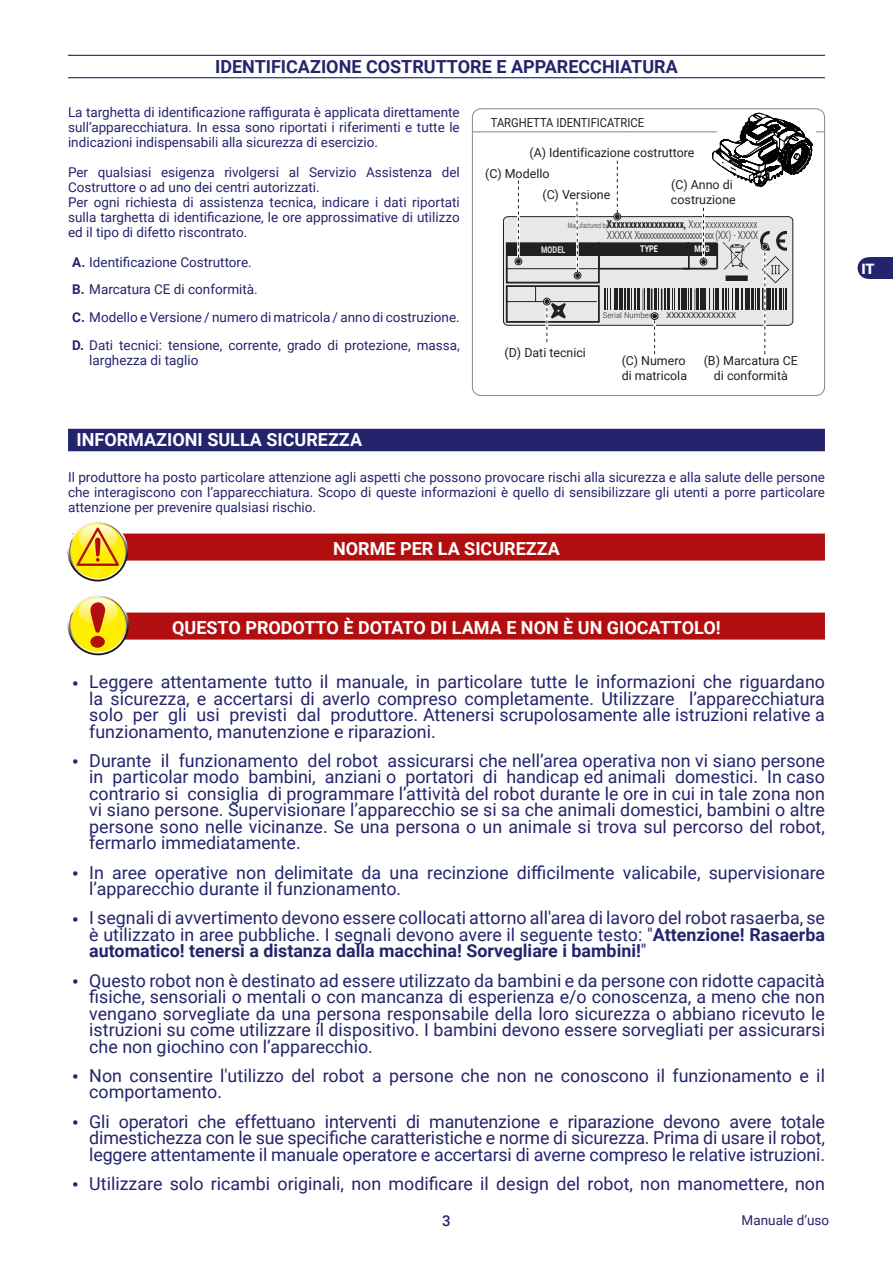
<style>
.page{position:relative;width:893px;height:1263px;background:#fff}
.page>*{position:absolute;margin:0;border:0;box-sizing:border-box;transform-origin:0 0}
.t1{font:700 18px "Roboto";color:#fff}
.t2{font:700 18px "Roboto";color:#24246c}
.t3{font:17.85px/16.5px "Roboto";color:#24246c;text-align:justify}
.t4{font:500 15px "Roboto";color:#24246c}
.t5{font:900 14.4px "Roboto";color:#fff}
.t6{font:13.5px/15px "Roboto";color:#24246c;text-align:justify}
.t7{font:12.45px/14.9px "Roboto";color:#232021}
.t8{font:12.45px "Roboto";color:#232021;scale:.9 1}
.t9{font:300 11.25px "Roboto Condensed";letter-spacing:-.09em;color:#232021;scale:.85 1}
.t10{font:700 10.95px "Roboto Condensed";color:#232021;scale:.85 1}
.t11{font:700 9.3px "Roboto";color:#fff;scale:.78 1}
.t12{font:700 9.3px "Roboto";color:#e7e8e9;scale:.78 1}
.t13{font:7.95px "Roboto";color:#232021}
.t14{font:300 7.95px "Roboto Condensed";color:#232021;scale:1.12 1}
.s1{font-weight:700}
.s2{font-weight:300;font-size:7.2px}
.s3{font-weight:300}
.s4{font-weight:700;font-size:18px}
</style>
<div class="page">
<div style="left:868px;top:257px;width:25px;height:22px;background:#24246c"></div>
<div style="left:858px;top:257px;width:21px;height:22px;background:#24246c;border-radius:50%"></div>
<hr style="left:68px;top:55px;width:757px;height:1px;background:#24246c">
<hr style="left:68px;top:77px;width:757px;height:1px;background:#24246c">
<hr style="left:472px;top:131px;width:352px;height:1px;background:#818385">
<svg style="left:503px;top:113px;width:317px;height:241px"></svg>
<div style="left:472px;top:108px;width:353px;height:288px;border:1px solid #878787;border-radius:9px"></div>
<div style="left:68px;top:429px;width:757px;height:22px;background:#24246c"></div>
<div style="left:72px;top:533px;width:753px;height:27px;background:#b20e10"></div>
<div style="left:72px;top:613px;width:753px;height:27px;background:#b20e10"></div>
<svg style="left:67px;top:521px;width:61px;height:60px"></svg>
<svg style="left:69px;top:522px;width:57px;height:58px"></svg>
<svg style="left:70px;top:524px;width:55px;height:54px"></svg>
<svg style="left:72px;top:522px;width:51px;height:44px"></svg>
<svg style="left:67px;top:594px;width:62px;height:61px"></svg>
<svg style="left:69px;top:596px;width:58px;height:57px"></svg>
<svg style="left:70px;top:597px;width:56px;height:55px"></svg>
<svg style="left:72px;top:596px;width:52px;height:52px"></svg>
<p class="t2" style="left:215px;top:54px;width:464px">IDENTIFICAZIONE COSTRUTTORE E APPARECCHIATURA</p>
<p class="t6" style="left:68px;top:104px;width:393px">La targhetta di identificazione raffigurata è applicata direttamente sull’apparecchiatura. In essa sono riportati i riferimenti e tutte le indicazioni indispensabili alla sicurezza di esercizio.</p>
<p class="t6" style="left:68px;top:164px;width:393px;text-align:left">Per qualsiasi esigenza rivolgersi al Servizio Assistenza del Costruttore o ad uno dei centri autorizzati.<br>Per ogni richiesta di assistenza tecnica, indicare i dati riportati sulla targhetta di identificazione, le ore approssimative di utilizzo ed il tipo di difetto riscontrato.</p>
<p class="t6" style="left:72px;top:247px;width:389px;line-height:27.8px;text-align:left"><span class="s1">A.</span> Identificazione Costruttore.<br><span class="s1">B.</span> Marcatura CE di conformità.<br><span class="s1">C.</span> Modello e Versione / numero di matricola / anno di costruzione.<br><span class="s1">D.</span> Dati tecnici: tensione, corrente, grado di protezione, massa,</p>
<p class="t6" style="left:89px;top:352px;width:111px">larghezza di taglio</p>
<p class="t8" style="left:491px;top:113px;width:172px">TARGHETTA IDENTIFICATRICE</p>
<p class="t7" style="left:529px;top:145px;width:167px">(A) Identificazione costruttore</p>
<p class="t7" style="left:485px;top:166px;width:66px">(C) Modello</p>
<p class="t7" style="left:671px;top:177px;width:66px">(C) Anno di costruzione</p>
<p class="t7" style="left:542px;top:186px;width:70px">(C) Versione</p>
<p class="t10" style="left:568px;top:216px;width:225px"><span class="s2">Manufactured by</span>Xxxxxxxxxxxxxxxxxx, <span class="s3">Xxxxxxxxxxxxxxxxx</span></p>
<p class="t9" style="left:607px;top:227px;width:180px">XXXXX Xxxxxxxxxxxxxxxxxxxxxxxx (XX) - XXXX</p>
<p class="t12" style="left:541px;top:243px;width:32px">MODEL</p>
<p class="t11" style="left:640px;top:243px;width:24px">TYPE</p>
<p class="t11" style="left:694px;top:243px;width:21px">MFG</p>
<p class="t14" style="left:603px;top:309px;width:52px">Serial Number :</p>
<p class="t13" style="left:666px;top:309px;width:71px">XXXXXXXXXXXXXX</p>
<p class="t7" style="left:504px;top:344px;width:83px">(D) Dati tecnici</p>
<p class="t7" style="left:622px;top:353px;width:67px">(C) Numero di matricola</p>
<p class="t7" style="left:704px;top:353px;width:96px;text-align:center">(B) Marcatura CE di conformità</p>
<p class="t1" style="left:77px;top:427px;width:287px">INFORMAZIONI SULLA SICUREZZA</p>
<p class="t6" style="left:68px;top:469px;width:758px">Il produttore ha posto particolare attenzione agli aspetti che possono provocare rischi alla sicurezza e alla salute delle persone che interagiscono con l’apparecchiatura. Scopo di queste informazioni è quello di sensibilizzare gli utenti a porre particolare attenzione per prevenire qualsiasi rischio.</p>
<p class="t1" style="left:333px;top:536px;width:228px">NORME PER LA SICUREZZA</p>
<p class="t1" style="left:172px;top:615px;width:550px">QUESTO PRODOTTO È DOTATO DI LAMA E NON È UN GIOCATTOLO!</p>
<p class="t3" style="left:89px;top:673px;width:737px;text-indent:-17px"><span class="s4">•</span> Leggere attentamente tutto il manuale, in particolare tutte le informazioni che riguardano la sicurezza, e accertarsi di averlo compreso completamente. Utilizzare l’apparecchiatura solo per gli usi previsti dal produttore. Attenersi scrupolosamente alle istruzioni relative a funzionamento, manutenzione e riparazioni.</p>
<p class="t3" style="left:89px;top:752px;width:737px;text-indent:-17px"><span class="s4">•</span> Durante il funzionamento del robot assicurarsi che nell’area operativa non vi siano persone in particolar modo bambini, anziani o portatori di handicap ed animali domestici. In caso contrario si consiglia di programmare l’attività del robot durante le ore in cui in tale zona non vi siano persone. Supervisionare l’apparecchio se si sa che animali domestici, bambini o altre persone sono nelle vicinanze. Se una persona o un animale si trova sul percorso del robot, fermarlo immediatamente.</p>
<p class="t3" style="left:89px;top:863px;width:737px;text-indent:-17px"><span class="s4">•</span> In aree operative non delimitate da una recinzione difficilmente valicabile, supervisionare l’apparecchio durante il funzionamento.</p>
<p class="t3" style="left:89px;top:909px;width:737px;text-indent:-17px"><span class="s4">•</span> I segnali di avvertimento devono essere collocati attorno all'area di lavoro del robot rasaerba, se è utilizzato in aree pubbliche. I segnali devono avere il seguente testo: "<span class="s1">Attenzione! Rasaerba automatico! tenersi a distanza dalla macchina! Sorvegliare i bambini!</span>"</p>
<p class="t3" style="left:89px;top:971px;width:737px;text-indent:-17px"><span class="s4">•</span> Questo robot non è destinato ad essere utilizzato da bambini e da persone con ridotte capacità fisiche, sensoriali o mentali o con mancanza di esperienza e/o conoscenza, a meno che non vengano sorvegliate da una persona responsabile della loro sicurezza o abbiano ricevuto le istruzioni su come utilizzare il dispositivo. I bambini devono essere sorvegliati per assicurarsi che non giochino con l’apparecchio.</p>
<p class="t3" style="left:89px;top:1067px;width:737px;text-indent:-17px"><span class="s4">•</span> Non consentire l'utilizzo del robot a persone che non ne conoscono il funzionamento e il comportamento.</p>
<p class="t3" style="left:89px;top:1112px;width:737px;text-indent:-17px"><span class="s4">•</span> Gli operatori che effettuano interventi di manutenzione e riparazione devono avere totale dimestichezza con le sue specifiche caratteristiche e norme di sicurezza. Prima di usare il robot, leggere attentamente il manuale operatore e accertarsi di averne compreso le relative istruzioni.</p>
<p class="t3" style="left:72px;top:1175px;width:754px"><span class="s4">•</span> Utilizzare solo ricambi originali, non modificare il design del robot, non manomettere, non</p>
<p class="t4" style="left:442px;top:1210px;width:10px">3</p>
<p class="t6" style="left:742px;top:1212px;width:89px">Manuale d’uso</p>
<p class="t5" style="left:861px;top:258px;width:15px">IT</p>
</div>
